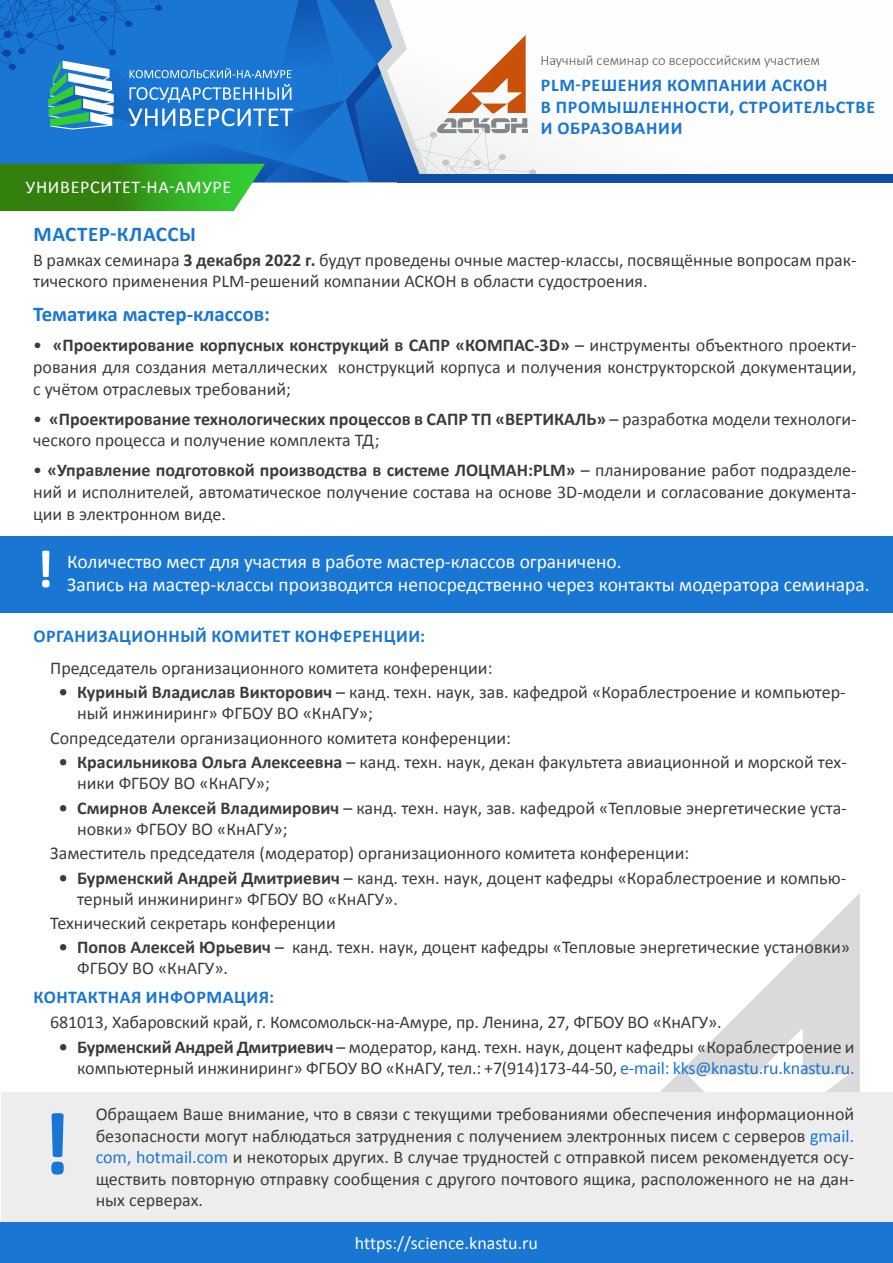
<style>
.page{position:relative;width:893px;height:1263px;background:#fff}
.page>*{position:absolute;margin:0;border:0;box-sizing:border-box;transform-origin:0 0}
.t1{font:700 90px "Calibri";color:#1976d2}
.t2{font:700 54px "Calibri";color:#fff}
.t3{font:700 21px "Calibri";color:#1976d2}
.t4{font:700 21px "Calibri";letter-spacing:.03em;color:#1976d2}
.t5{font:19.5px "Calibri";color:#fff}
.t6{font:18px/21.6px "Calibri";color:#3c3c3b}
.t7{font:700 18px/21.6px "Calibri";letter-spacing:.03em;color:#1976d2}
.t8{font:18px "Calibri";color:#fff}
.t9{font:18px "Calibri";letter-spacing:.04em;color:#fff}
.t10{font:300 14.4px "Calibri";color:#575756}
.s1{font-weight:700}
.s2{color:#1976d2}
</style>
<div class="page">
<div style="left:397px;top:174px;width:496px;height:8px;background:#0f4fa9"></div>
<svg style="left:660px;top:893px;width:200px;height:199px"></svg>
<div style="left:0;top:536px;width:893px;height:76px;background:#1976d2"></div>
<div style="left:0;top:1222px;width:893px;height:41px;background:#1976d2"></div>
<svg style="left:0;top:0;width:537px;height:211px"></svg>
<div style="left:1px;top:1092px;width:892px;height:130px;background:#ededed"></div>
<p class="t9" style="left:26px;top:175px;width:207px">УНИВЕРСИТЕТ-НА-АМУРЕ</p>
<p class="t10" style="left:540px;top:51px;width:281px">Научный семинар со всероссийским участием</p>
<p class="t7" style="left:541px;top:74px;width:336px">PLM-РЕШЕНИЯ КОМПАНИИ АСКОН<br>В ПРОМЫШЛЕННОСТИ, СТРОИТЕЛЬСТВЕ<br>И ОБРАЗОВАНИИ</p>
<p class="t4" style="left:34px;top:221px;width:164px">МАСТЕР-КЛАССЫ</p>
<p class="t6" style="left:33px;top:249px;width:825px">В рамках семинара <span class="s1">3 декабря 2022 г.</span> будут проведены очные мастер-классы, посвящённые вопросам прак&shy;тического применения PLM-решений компании АСКОН в области судостроения.</p>
<p class="t3" style="left:33px;top:301px;width:238px">Тематика мастер-классов:</p>
<p class="t6" style="left:33px;top:335px;width:825px;text-align:justify">• <span class="s1">«Проектирование корпусных конструкций в САПР «КОМПАС-3D»</span> – инструменты объектного проекти&shy;рования для создания металлических конструкций корпуса и получения конструкторской документации, с учётом отраслевых требований;</p>
<p class="t6" style="left:33px;top:408px;width:825px">• <span class="s1">«Проектирование технологических процессов в САПР ТП «ВЕРТИКАЛЬ»</span> – разработка модели технологи&shy;ческого процесса и получение комплекта ТД;</p>
<p class="t6" style="left:33px;top:460px;width:825px;text-align:justify">• <span class="s1">«Управление подготовкой производства в системе ЛОЦМАН:PLM»</span> – планирование работ подразделе&shy;ний и исполнителей, автоматическое получение состава на основе 3D-модели и согласование документа&shy;ции в электронном виде.</p>
<p class="t5" style="left:67px;top:549px;width:556px">Количество мест для участия в работе мастер-классов ограничено.</p>
<h2 class="t2" style="left:36px;top:535px;width:19px">!</h2>
<p class="t5" style="left:67px;top:572px;width:804px">Запись на мастер-классы производится непосредственно через контакты модератора семинара.</p>
<p class="t7" style="left:34px;top:625px;width:393px">ОРГАНИЗАЦИОННЫЙ КОМИТЕТ КОНФЕРЕНЦИИ:</p>
<p class="t6" style="left:50px;top:657px;width:444px">Председатель организационного комитета конференции:</p>
<p class="t6" style="left:77px;top:682px;width:770px;line-height:21px;text-indent:-19px"><span class="s1">• Куриный Владислав Викторович</span> – канд. техн. наук, зав. кафедрой «Кораблестроение и компьютер&shy;ный инжиниринг» ФГБОУ ВО «КнАГУ»;</p>
<p class="t6" style="left:50px;top:727px;width:462px">Сопредседатели организационного комитета конференции:</p>
<p class="t6" style="left:77px;top:752px;width:771px;line-height:21px;text-indent:-19px"><span class="s1">• Красильникова Ольга Алексеевна</span> – канд. техн. наук, декан факультета авиационной и морской тех&shy;ники ФГБОУ ВО «КнАГУ»;</p>
<p class="t6" style="left:77px;top:797px;width:771px;line-height:21px;text-indent:-19px"><span class="s1">• Смирнов Алексей Владимирович</span> – канд. техн. наук, зав. кафедрой «Тепловые энергетические уста&shy;новки» ФГБОУ ВО «КнАГУ»;</p>
<p class="t6" style="left:50px;top:842px;width:641px">Заместитель председателя (модератор) организационного комитета конференции:</p>
<p class="t6" style="left:77px;top:867px;width:770px;line-height:21px;text-indent:-19px"><span class="s1">• Бурменский Андрей Дмитриевич</span> – канд. техн. наук, доцент кафедры «Кораблестроение и компью&shy;терный инжиниринг» ФГБОУ ВО «КнАГУ».</p>
<p class="t6" style="left:50px;top:912px;width:287px">Технический секретарь конференции</p>
<p class="t6" style="left:77px;top:937px;width:774px;line-height:21px;text-indent:-19px"><span class="s1">• Попов Алексей Юрьевич</span> – канд. техн. наук, доцент кафедры «Тепловые энергетические установки»<br>ФГБОУ ВО «КнАГУ».</p>
<p class="t7" style="left:34px;top:986px;width:242px">КОНТАКТНАЯ ИНФОРМАЦИЯ:</p>
<p class="t6" style="left:50px;top:1012px;width:673px">681013, Хабаровский край, г. Комсомольск-на-Амуре, пр. Ленина, 27, ФГБОУ ВО «КнАГУ».</p>
<p class="t6" style="left:59px;top:1036px;width:797px;line-height:21px;text-align:right"><span class="s1">• Бурменский Андрей Дмитриевич</span> – модератор, канд. техн. наук, доцент кафедры «Кораблестроение и компьютерный инжиниринг» ФГБОУ ВО «КнАГУ, тел.: +7(914)173-44-50, <span class="s2">e-mail: kks@knastu.ru.knastu.ru.</span></p>
<h1 class="t1" style="left:41px;top:1086px;width:31px">!</h1>
<p class="t6" style="left:96px;top:1103px;width:760px;text-align:justify">Обращаем Ваше внимание, что в связи с текущими требованиями обеспечения информационной безопасности могут наблюдаться затруднения с получением электронных писем с серверов <span class="s2">gmail. com, hotmail.com</span> и некоторых других. В случае трудностей с отправкой писем рекомендуется осу&shy;ществить повторную отправку сообщения с другого почтового ящика, расположенного не на дан&shy;ных серверах.</p>
<p class="t8" style="left:355px;top:1231px;width:185px">https://science.knastu.ru</p>
</div>
